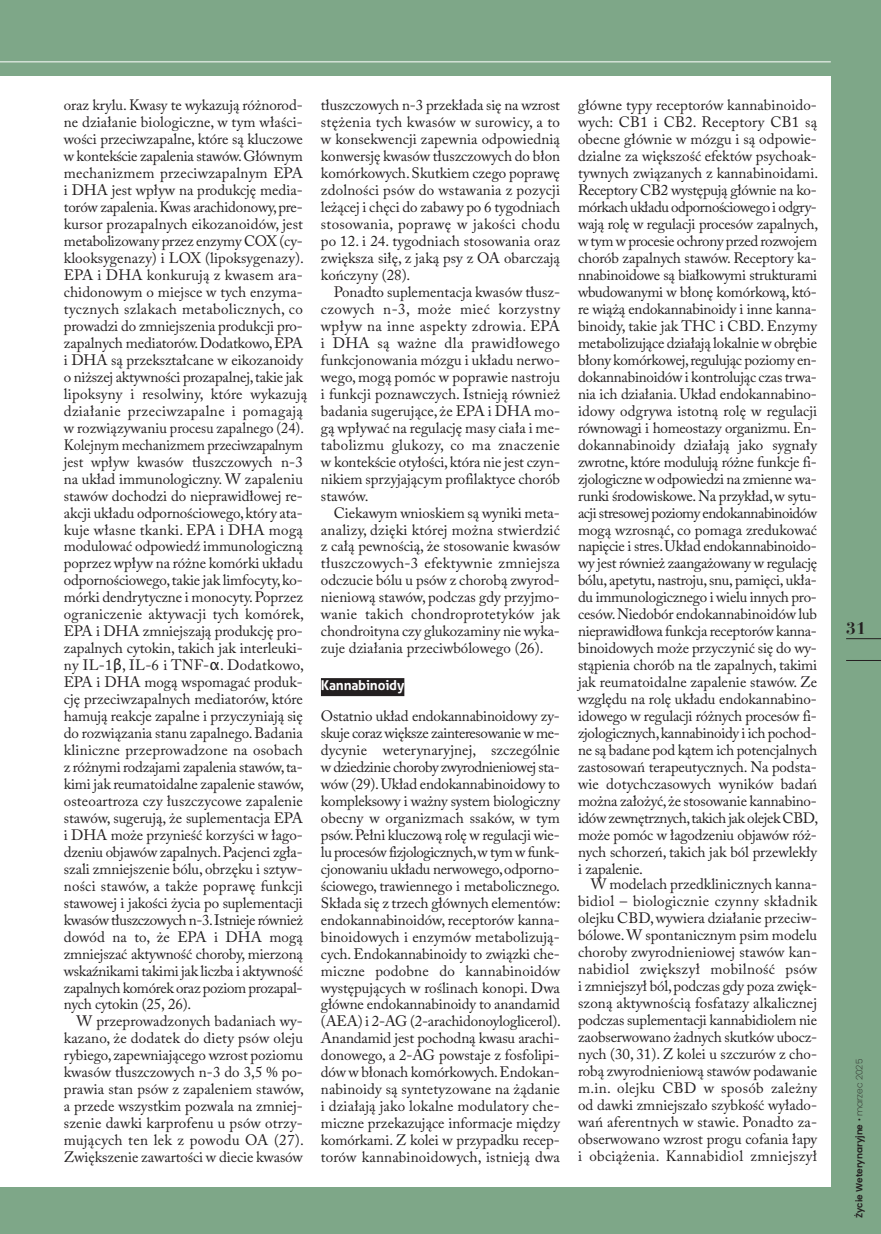
<style>
.page{position:relative;width:881px;height:1234px;background:#fff}
.page>*{position:absolute;margin:0;border:0;box-sizing:border-box;transform-origin:0 0}
.t1{font:700 18px "Bauer Bodni EU";color:#231f20}
.t2{font:15px/17px "Adobe Caslon Pro";letter-spacing:-.005em;color:#231f20;text-align:justify}
.t3{font:700 13.5px "Aller";letter-spacing:-.015em;color:#fff}
.t4{font:600 9px "Poppins";color:#231f20}
.s1{font-family:"Lucida Grande"}
.s2{font-weight:200}
</style>
<div class="page">
<div style="left:0;top:0;width:880px;height:1233px;background:#7ea788"></div>
<div style="left:0;top:77px;width:830px;height:1109px;background:#fff"></div>
<hr style="left:845px;top:638px;width:35px;height:1px;background:#231f20">
<hr style="left:845px;top:660px;width:35px;height:1px;background:#231f20">
<hr style="left:0;top:62px;width:830px;height:1px;background:#fff">
<div style="left:321px;top:678px;width:83px;height:18px;background:#231f20"></div>
<p class="t2" style="left:64px;top:99px;width:245px;text-align:left">oraz kry lu. Kwa sy te wy ka zu ją róż no rod - ne dzia ła nie bio lo gicz ne, w tym wła ści - wo ści prze ciw za pal ne, któ re są klu czo we w kon tek ście za pa le nia sta wów. Głów nym me cha ni zmem prze ciw za pal nym EPA i DHA jest wpływ na pro duk cję me dia - to rów za pa le nia. Kwas ara chi do no wy, pre - kur sor pro za pal nych eiko za no idów, jest me ta bo li zo wa ny przez en zy my COX (cy - klo ok sy ge na zy) i LOX (li pok sy ge na zy).<br>EPA i DHA kon ku ru ją z kwa sem ara - chi do no wym o miej sce w tych en zy ma - tycz nych szla kach me ta bo licz nych, co pro wa dzi do zmniej sze nia pro duk cji pro - za pal nych me dia to rów. Do dat ko wo, EPA i DHA są prze kształ ca ne w eiko za no idy o niż szej ak tyw no ści pro za pal nej, ta kie jak li pok sy ny i re sol wi ny, któ re wy ka zu ją dzia ła nie prze ciw za pal ne i po ma ga ją w roz wią zy wa niu pro ce su za pal ne go (24).<br>Ko lej nym me cha ni zmem prze ciw za pal nym jest wpływ kwasów tłusz czo wych n -3 na układ im mu no lo gicz ny. W za pa le niu sta wów do cho dzi do nie pra wi dło wej re - ak cji ukła du od por no ścio we go, któ ry ata - ku je wła sne tkan ki. EPA i DHA mo gą mo du lo wać od po wiedź im mu no lo gicz ną po przez wpływ na róż ne ko mór ki ukła du od por no ścio we go, ta kie jak lim fo cy ty, ko - mór ki den dry tycz ne i mo no cy ty. Po przez ogra ni cze nie ak ty wa cji tych ko mó rek, EPA i DHA zmniej sza ją pro duk cję pro - za pal nych cy to kin, ta kich jak in ter leu ki - ny IL-1<span class="s1">β</span>, IL-6 i TNF-<span class="s1">α</span>. Do dat ko wo, EPA i DHA mo gą wspo ma gać pro duk - cję prze ciw za pal nych me dia to rów, któ re ha mu ją re ak cje za pal ne i przy czy nia ją się do roz wią za nia sta nu za pal ne go. Ba da nia kli nicz ne prze pro wa dzo ne na oso bach z róż ny mi ro dza ja mi za pa le nia sta wów, ta - ki mi jak reu ma to idal ne za pa le nie sta wów, oste oar tro za czy łusz czy co we za pa le nie sta wów, su ge ru ją, że su ple men ta cja EPA i DHA mo że przy nieść ko rzy ści w ła go - dze niu ob ja wów za pal nych. Pa cjen ci zgła - sza li zmniej sze nie bó lu, obrzę ku i sztyw - no ści sta wów, a tak że po pra wę funk cji sta wo wej i ja ko ści ży cia po su ple men ta cji kwa sów tłusz czo wych n -3. Ist nie je rów nież do wód na to, że EPA i DHA mo gą zmniej szać ak tyw ność cho ro by, mie rzo ną wskaź ni ka mi ta ki mi jak licz ba i ak tyw ność za pal nych ko mó rek oraz po ziom pro za pal - nych cy to kin (25, 26).</p>
<p class="t2" style="left:64px;top:1014px;width:241px;text-indent:13px">W prze pro wa dzo nych ba da niach wy - ka za no, że do da tek do die ty psów ole ju ry bie go, za pew nia ją ce go wzrost po zio mu kwa sów tłusz czo wych n -3 do 3,5 % po - pra wia stan psów z za pa le niem sta wów, a przede wszyst kim po zwa la na zmniej - sze nie daw ki kar pro fe nu u psów otrzy - mu ją cych ten lek z po wo du OA (27).<br>Zwięk sze nie za war tości w die cie kwa sów</p>
<p class="t2" style="left:321px;top:99px;width:240px">tłusz czo wych n -3 prze kła da się na wzrost stę że nia tych kwa sów w su ro wi cy, a to w kon se kwen cji za pew nia od po wied nią kon wer sję kwa sów tłusz czo wych do błon ko mór ko wych. Skut kiem cze go po pra wę zdol no ści psów do wsta wa nia z po zy cji le żą cej i chę ci do za ba wy po 6 ty go dniach sto so wa nia, po pra wę w ja ko ści cho du po 12. i 24. ty go dniach sto so wa nia oraz zwięk sza si łę, z ja ką psy z OA obar cza ją koń czy ny (28).</p>
<p class="t2" style="left:321px;top:285px;width:240px;text-indent:13px">Po nad to su ple men ta cja kwa sów tłusz - czo wych n -3, mo że mieć ko rzyst ny wpływ na in ne aspek ty zdro wia. EPA i DHA są waż ne dla pra wi dło we go funk cjo no wa nia mó zgu i ukła du ner wo - we go, mo gą po móc w po pra wie na stro ju i funk cji po znaw czych. Ist nie ją rów nież ba da nia su ge ru ją ce, że EPA i DHA mo - gą wpły wać na re gu la cję ma sy cia ła i me - ta bo li zmu glu ko zy, co ma zna cze nie w kon tek ście oty ło ści, któ ra nie jest czyn - ni kiem sprzy ja ją cym pro fi lak ty ce cho rób sta wów.</p>
<p class="t2" style="left:321px;top:505px;width:240px;text-indent:13px">Cie ka wym wnio skiem są wy ni ki me ta - ana li zy, dzię ki któ rej moż na stwier dzić z ca łą pew no ścią, że sto so wa nie kwa sów tłusz czo wych -3 efek tyw nie zmniej sza od czu cie bó lu u psów z cho ro bą zwy rod - nie nio wą sta wów, pod czas gdy przyj mo - wa nie ta kich chon dro pro te ty ków jak chon dro ity na czy glu ko za mi ny nie wy ka - zu je dzia ła nia prze ciw bó lo we go (26).</p>
<p class="t3" style="left:321px;top:679px;width:85px">Ka nna bi no idy</p>
<p class="t2" style="left:321px;top:709px;width:241px">Ostat nio układ en do kan na bi no ido wy zy - sku je co raz więk sze za in te re so wa nie w me - dy cy nie we te ry na ryj nej, szcze gól nie w dzie dzi nie cho ro by zwy rod nie nio wej sta - wów (29). Układ en do kan na bi no ido wy to kom plek so wy i waż ny sys tem bio lo gicz ny obec ny w or ga ni zmach ssa ków, w tym psów. Peł ni klu czo wą ro lę w re gu la cji wie - lu pro ce sów fi zjo lo gicz nych, w tym w funk - cjo no wa niu ukła du ner wo we go, od por no - ścio we go, tra wien ne go i me ta bo licz ne go.<br>Skła da się z trzech głów nych ele men tów: en do kan na bi no idów, re cep to rów ka nna - bi no ido wych i en zy mów me ta bo li zu ją - cych. En do kan na bi no idy to związ ki che - micz ne po dob ne do kan na bi no idów wy stę pu ją cych w ro śli nach ko no pi. Dwa głów ne en do kan na bi no idy to anan da mid (AEA) i 2-AG (2-ara chi do noy lo gli ce rol).<br>Anan da mid jest po chod ną kwa su ara chi - do no we go, a 2-AG po wsta je z fos fo li pi - dów w bło nach ko mór ko wych. En do kan - na bi no idy są syn te ty zo wa ne na żą da nie i dzia ła ją ja ko lo kal ne mo du la to ry che - micz ne prze ka zu ją ce in for ma cje mię dzy ko mór ka mi. Z ko lei w przy pad ku re cep - to rów ka nna bi no ido wych, ist nie ją dwa</p>
<p class="t2" style="left:578px;top:99px;width:241px">głów ne ty py re cep to rów ka nna bi no ido - wych: CB1 i CB2. Re cep to ry CB1 są obec ne głów nie w mó zgu i są od po wie - dzial ne za więk szość efek tów psy cho ak - tyw nych zwią za nych z ka nna bi no ida mi.<br>Re cep to ry CB2 wy stę pu ją głów nie na ko - mór kach ukła du od por no ścio we go i od gry - wa ją ro lę w re gu la cji pro ce sów za pal nych, w tym w pro ce sie ochro ny przed roz wo jem cho rób za pal nych sta wów. Re cep to ry ka - nna bi no ido we są biał ko wy mi struk tu ra mi wbu do wany mi w bło nę ko mór ko wą, któ - re wią żą en do kan na bi no idy i in ne kan na - bi no idy, ta kie jak THC i CBD. En zy my me ta bo li zu ją ce dzia ła ją lo kal nie w ob rę bie bło ny ko mór ko wej, re gu lu jąc po zio my en - do kan na bi no idów i kon tro lu jąc czas trwa - nia ich dzia ła nia. Układ en do kan na bi no - ido wy od gry wa istot ną ro lę w re gu la cji rów no wa gi i ho me osta zy or ga ni zmu. En - do kan na bi no idy dzia ła ją ja ko sy gna ły zwrot ne, któ re mo du lu ją róż ne funk cje fi - zjo lo gicz ne w od po wie dzi na zmien ne wa - run ki śro do wi sko we. Na przy kład, w sy tu - acji stre so wej po zio my en do kan na bi no idów mo gą wzro snąć, co po ma ga zre du ko wać na pię cie i stres. Układ en do kan na bi no ido - wy jest rów nież za an ga żo wa ny w re gu la cję bó lu, ape ty tu, na stro ju, snu, pa mię ci, ukła - du im mu no lo gicz ne go i wie lu in nych pro - ce sów. Nie do bór en do kan na bi no idów lub nie pra wi dło wa funk cja re cep to rów ka nna - bi no ido wych mo że przy czy nić się do wy - stą pie nia cho rób na tle za pal nych, ta ki mi jak reu ma to idal ne za pa le nie sta wów. Ze wzglę du na ro lę ukła du en do kan na bi no - ido we go w re gu la cji róż nych pro ce sów fi - zjo lo gicz nych, ka nna bi no idy i ich po chod - ne są ba da ne pod ką tem ich po ten cjal nych za sto so wań te ra peu tycz nych. Na pod sta - wie do tych cza so wych wy ni ków ba dań moż na za ło żyć, że sto so wa nie kan na bi no - idów ze wnętrz nych, ta kich jak ole jek CBD, mo że po móc w ła go dze niu ob ja wów róż - nych scho rzeń, ta kich jak ból prze wle kły i za pa le nie.</p>
<p class="t2" style="left:578px;top:877px;width:240px;text-indent:13px">W mo de lach przed kli nicz nych kan na - bi diol – bio lo gicz nie czyn ny skład nik olej ku CBD, wy wie ra dzia ła nie prze ciw - bó lo we. W spon ta nicz nym psim mo de lu cho ro by zwy rod nie nio wej sta wów kan - na bi diol zwięk szył mo bil ność psów i zmniej szył ból, pod czas gdy po za zwięk - szo ną ak tyw no ścią fos fa ta zy al ka licz nej pod czas su ple men ta cji kan na bi dio lem nie za ob ser wo wa no żad nych skut ków ubocz - nych (30, 31). Z ko lei u szczu rów z cho - ro bą zwy rod nie nio wą sta wów po da wa nie m.in. olej ku CBD w spo sób za leż ny od daw ki zmniej sza ło szyb kość wy ła do - wań afe rent nych w sta wie. Po nad to za - ob ser wo wa no wzrost pro gu co fa nia ła py i ob cią że nia. Kan na bi diol zmniej szył</p>
<p class="t1" style="left:845px;top:616px;width:21px">31</p>
<p class="t4" style="left:853px;top:1217px;width:161px;rotate:-90deg">Życie Weterynaryjne <span class="s2">• marzec 2025</span></p>
</div>
